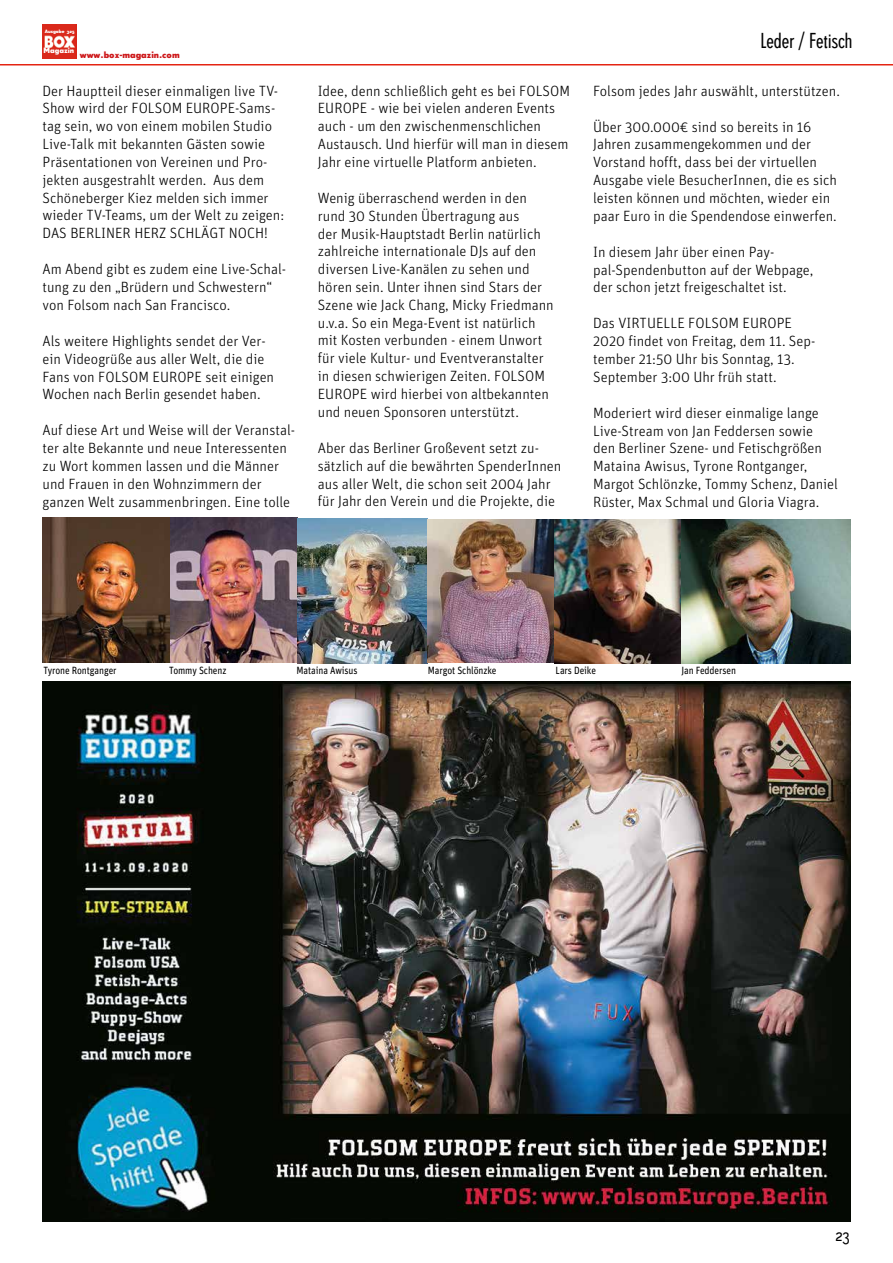
<style>
.page{position:relative;width:893px;height:1263px;background:#fff}
.page>*{position:absolute;margin:0;border:0;box-sizing:border-box;transform-origin:0 0}
.t1{font:condensed 21px "Super Grotesk A";color:#000}
.t2{font:condensed 18px "Super Grotesk A";color:#000}
.t3{font:300 14.85px/17.9px "Unit";color:#000}
.t4{font:10.5px "Unit";letter-spacing:-.01em;color:#000;scale:.9 1}
.t5{font:700 9px "Super Grotesk C";color:#cd1719}
.t6{font:700 7.5px "Super Grotesk C";color:#fff}
.t7{font:700 4.8px "Super Grotesk C";letter-spacing:-.01em;color:#fff}
</style>
<div class="page">
<img style="left:43px;top:24px;width:33px;height:34px">
<hr style="left:0;top:64px;width:893px;height:1px;background:#e42413">
<img style="left:43px;top:682px;width:807px;height:540px">
<img style="left:43px;top:517px;width:384px;height:146px">
<img style="left:427px;top:519px;width:423px;height:144px">
<p class="t7" style="left:45px;top:29px;width:31px">Ausgabe 325</p>
<p class="t6" style="left:44px;top:47px;width:32px">Magazin</p>
<p class="t5" style="left:80px;top:51px;width:101px">www.box-magazin.com</p>
<p class="t3" style="left:43px;top:81px;width:243px">Der Hauptteil dieser einmaligen live TV-Show wird der FOLSOM EUROPE-Sams&shy;tag sein, wo von einem mobilen Studio Live-Talk mit bekannten Gästen sowie Präsentationen von Vereinen und Pro&shy;jekten ausgestrahlt werden. Aus dem Schöneberger Kiez melden sich immer wieder TV-Teams, um der Welt zu zeigen:<br>DAS BERLINER HERZ SCHLÄGT NOCH!</p>
<p class="t3" style="left:43px;top:260px;width:245px">Am Abend gibt es zudem eine Live-Schal&shy;tung zu den „Brüdern und Schwestern“ von Folsom nach San Francisco.</p>
<p class="t3" style="left:43px;top:332px;width:233px">Als weitere Highlights sendet der Ver&shy;ein Videogrüße aus aller Welt, die die Fans von FOLSOM EUROPE seit einigen Wochen nach Berlin gesendet haben.</p>
<p class="t3" style="left:43px;top:421px;width:254px">Auf diese Art und Weise will der Veranstal&shy;ter alte Bekannte und neue Interessenten zu Wort kommen lassen und die Männer und Frauen in den Wohnzimmern der ganzen Welt zusammenbringen. Eine tolle</p>
<p class="t3" style="left:318px;top:81px;width:254px">Idee, denn schließlich geht es bei FOLSOM EUROPE - wie bei vielen anderen Events auch - um den zwischenmenschlichen Austausch. Und hierfür will man in diesem Jahr eine virtuelle Platform anbieten.</p>
<p class="t3" style="left:318px;top:189px;width:237px">Wenig überraschend werden in den rund 30 Stunden Übertragung aus<br>der Musik-Hauptstadt Berlin natürlich zahlreiche internationale DJs auf den diversen Live-Kanälen zu sehen und hören sein. Unter ihnen sind Stars der Szene wie Jack Chang, Micky Friedmann u.v.a. So ein Mega-Event ist natürlich mit Kosten verbunden - einem Unwort für viele Kultur- und Eventveranstalter in diesen schwierigen Zeiten. FOLSOM EUROPE wird hierbei von altbekannten und neuen Sponsoren unterstützt.</p>
<p class="t3" style="left:318px;top:439px;width:245px">Aber das Berliner Großevent setzt zu&shy;sätzlich auf die bewährten SpenderInnen aus aller Welt, die schon seit 2004 Jahr für Jahr den Verein und die Projekte, die</p>
<h1 class="t1" style="left:760px;top:28px;width:93px">Leder / Fetisch</h1>
<p class="t3" style="left:593px;top:81px;width:248px">Folsom jedes Jahr auswählt, unterstützen.</p>
<p class="t3" style="left:593px;top:117px;width:245px">Über 300.000€ sind so bereits in 16<br>Jahren zusammengekommen und der Vorstand hofft, dass bei der virtuellen Ausgabe viele BesucherInnen, die es sich leisten können und möchten, wieder ein paar Euro in die Spendendose einwerfen.</p>
<p class="t3" style="left:593px;top:243px;width:222px">In diesem Jahr über einen Pay&shy;pal-Spendenbutton auf der Webpage, der schon jetzt freigeschaltet ist.</p>
<p class="t3" style="left:593px;top:314px;width:224px">Das VIRTUELLE FOLSOM EUROPE<br>2020 findet von Freitag, dem 11. Sep&shy;tember 21:50 Uhr bis Sonntag, 13.<br>September 3:00 Uhr früh statt.</p>
<p class="t3" style="left:593px;top:404px;width:246px">Moderiert wird dieser einmalige lange Live-Stream von Jan Feddersen sowie den Berliner Szene- und Fetischgrößen Mataina Awisus, Tyrone Rontganger, Margot Schlönzke, Tommy Schenz, Daniel Rüster, Max Schmal und Gloria Viagra.</p>
<p class="t4" style="left:44px;top:664px;width:83px">Tyrone Rontganger</p>
<p class="t4" style="left:169px;top:664px;width:65px">Tommy Schenz</p>
<p class="t4" style="left:296px;top:664px;width:69px">Mataina Awisus</p>
<p class="t4" style="left:428px;top:664px;width:78px">Margot Schlönzke</p>
<p class="t4" style="left:556px;top:664px;width:46px">Lars Deike</p>
<p class="t4" style="left:681px;top:664px;width:62px">Jan Feddersen</p>
<p class="t2" style="left:836px;top:1224px;width:15px">23</p>
</div>
